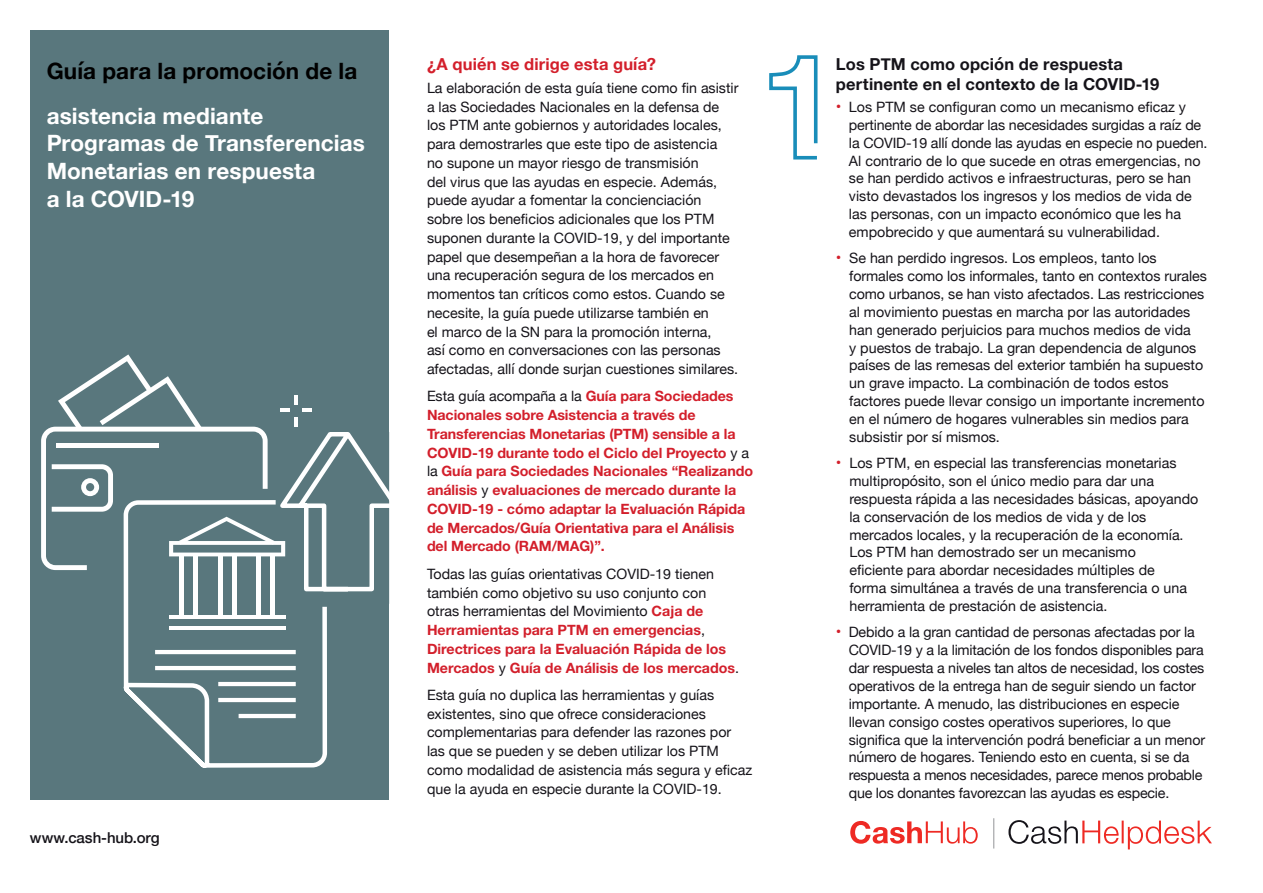
<style>
.page{position:relative;width:1263px;height:893px;background:#fff}
.page>*{position:absolute;margin:0;border:0;box-sizing:border-box;transform-origin:0 0}
.t1{font:700 22.5px/27.8px "Helvetica Neue";letter-spacing:.005em;color:#fff}
.t2{font:700 22.5px "Helvetica Neue";letter-spacing:.005em;color:#000}
.t3{font:700 16.5px/19.8px "Helvetica Neue";letter-spacing:.01em;color:#151319}
.t4{font:700 16.5px "Helvetica Neue";letter-spacing:.01em;color:#d31f2b}
.t5{font:500 15px "Helvetica Neue";letter-spacing:-.005em;color:#151319}
.t6{font:14.25px/17.9px "Helvetica Neue";color:#151319}
.t7{font:700 14.25px/18.8px "Helvetica Neue LT Pro";letter-spacing:-.005em;color:#d31f2b}
.s1{font-family:"Helvetica Neue LT Pro";font-weight:700;color:#d31f2b}
.s2{font-family:"Helvetica Neue";font-weight:400;color:#151319}
.s3{font-size:15.75px;color:#d31f2b}
</style>
<div class="page">
<div style="left:31px;top:30px;width:358px;height:769px;background:#59777d"></div>
<svg style="left:769px;top:55px;width:49px;height:105px"></svg>
<svg style="left:123px;top:604px;width:205px;height:164px"></svg>
<hr style="left:155px;top:650px;width:141px;height:4px;background:#fff">
<hr style="left:155px;top:666px;width:141px;height:4px;background:#fff">
<hr style="left:218px;top:682px;width:78px;height:4px;background:#fff">
<hr style="left:218px;top:698px;width:78px;height:4px;background:#fff">
<hr style="left:239px;top:714px;width:57px;height:4px;background:#fff">
<svg style="left:41px;top:354px;width:349px;height:250px"></svg>
<svg style="left:850px;top:821px;width:128px;height:23px"></svg>
<svg style="left:1008px;top:820px;width:204px;height:29px"></svg>
<hr style="left:993px;top:818px;width:1px;height:30px;background:#939598">
<h1 class="t2" style="left:47px;top:53px;width:312px">Guía para la promoción de la</h1>
<h1 class="t1" style="left:47px;top:102px;width:320px">asistencia mediante<br>Programas de Transferencias<br>Monetarias en respuesta<br>a la COVID-19</h1>
<p class="t5" style="left:30px;top:826px;width:131px">www.cash-hub.org</p>
<p class="t4" style="left:427px;top:51px;width:231px">¿A quién se dirige esta guía?</p>
<p class="t6" style="left:427px;top:79px;width:313px;line-height:18.8px">La elaboración de esta guía tiene como fin asistir a las Sociedades Nacionales en la defensa de los PTM ante gobiernos y autoridades locales, para demostrarles que este tipo de asistencia<br>no supone un mayor riesgo de transmisión<br>del virus que las ayudas en especie. Además, puede ayudar a fomentar la concienciación sobre los beneficios adicionales que los PTM suponen durante la COVID-19, y del importante papel que desempeñan a la hora de favorecer una recuperación segura de los mercados en momentos tan críticos como estos. Cuando se necesite, la guía puede utilizarse también en<br>el marco de la SN para la promoción interna,<br>así como en conversaciones con las personas afectadas, allí donde surjan cuestiones similares.</p>
<p class="t6" style="left:427px;top:388px;width:308px">Esta guía acompaña a la <span class="s1">Guía para Sociedades</span></p>
<p class="t7" style="left:427px;top:405px;width:328px">Nacionales sobre Asistencia a través de Transferencias Monetarias (PTM) sensible a la COVID-19 durante todo el Ciclo del Proyecto <span class="s2">y a la</span> Guía para Sociedades Nacionales “Realizando análisis <span class="s2">y</span> evaluaciones de mercado durante la COVID-19 - cómo adaptar la Evaluación Rápida de Mercados/Guía Orientativa para el Análisis del Mercado (RAM/MAG)”.</p>
<p class="t6" style="left:427px;top:565px;width:288px;line-height:18.8px">Todas las guías orientativas COVID-19 tienen también como objetivo su uso conjunto con otras herramientas del Movimiento <span class="s1">Caja de</span></p>
<p class="t7" style="left:427px;top:620px;width:314px">Herramientas para PTM en emergencias<span class="s2">,<br></span>Directrices para la Evaluación Rápida de los<br>Mercados <span class="s2">y</span> Guía de Análisis de los mercados<span class="s2">.</span></p>
<p class="t6" style="left:427px;top:686px;width:327px;line-height:18.8px">Esta guía no duplica las herramientas y guías existentes, sino que ofrece consideraciones complementarias para defender las razones por las que se pueden y se deben utilizar los PTM como modalidad de asistencia más segura y eficaz que la ayuda en especie durante la COVID-19.</p>
<p class="t3" style="left:836px;top:55px;width:325px">Los PTM como opción de respuesta pertinente en el contexto de la COVID-19</p>
<p class="t6" style="left:849px;top:99px;width:360px;text-indent:-13px"><span class="s3">•</span> Los PTM se configuran como un mecanismo eficaz y pertinente de abordar las necesidades surgidas a raíz de la COVID-19 allí donde las ayudas en especie no pueden.<br>Al contrario de lo que sucede en otras emergencias, no se han perdido activos e infraestructuras, pero se han visto devastados los ingresos y los medios de vida de las personas, con un impacto económico que les ha empobrecido y que aumentará su vulnerabilidad.</p>
<p class="t6" style="left:849px;top:250px;width:359px;text-indent:-13px"><span class="s3">•</span> Se han perdido ingresos. Los empleos, tanto los formales como los informales, tanto en contextos rurales como urbanos, se han visto afectados. Las restricciones al movimiento puestas en marcha por las autoridades han generado perjuicios para muchos medios de vida<br>y puestos de trabajo. La gran dependencia de algunos países de las remesas del exterior también ha supuesto un grave impacto. La combinación de todos estos factores puede llevar consigo un importante incremento en el número de hogares vulnerables sin medios para subsistir por sí mismos.</p>
<p class="t6" style="left:849px;top:455px;width:350px;text-indent:-13px"><span class="s3">•</span> Los PTM, en especial las transferencias monetarias multipropósito, son el único medio para dar una respuesta rápida a las necesidades básicas, apoyando la conservación de los medios de vida y de los mercados locales, y la recuperación de la economía.<br>Los PTM han demostrado ser un mecanismo<br>eficiente para abordar necesidades múltiples de<br>forma simultánea a través de una transferencia o una herramienta de prestación de asistencia.</p>
<p class="t6" style="left:849px;top:624px;width:358px;text-indent:-13px"><span class="s3">•</span> Debido a la gran cantidad de personas afectadas por la COVID-19 y a la limitación de los fondos disponibles para dar respuesta a niveles tan altos de necesidad, los costes operativos de la entrega han de seguir siendo un factor importante. A menudo, las distribuciones en especie llevan consigo costes operativos superiores, lo que significa que la intervención podrá beneficiar a un menor número de hogares. Teniendo esto en cuenta, si se da respuesta a menos necesidades, parece menos probable que los donantes favorezcan las ayudas es especie.</p>
</div>
